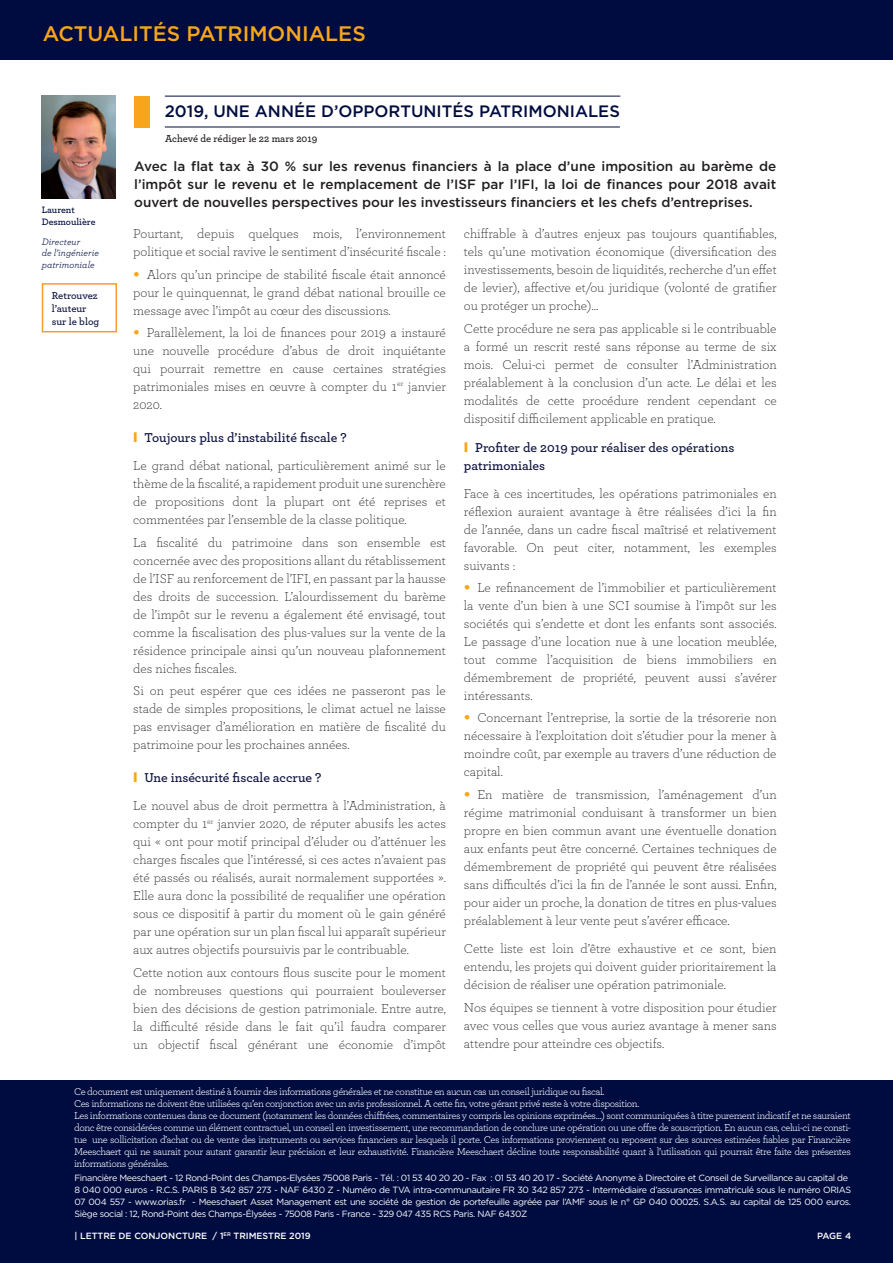
<style>
.page{position:relative;width:893px;height:1263px;background:#fff}
.page>*{position:absolute;margin:0;border:0;box-sizing:border-box;transform-origin:0 0}
.t1{font:500 21px "Gotham HTF";color:#f9a51b}
.t2{font:500 16.5px "Gotham HTF";color:#000c40}
.TEXTE_COURANT{font:300 13.5px/18px "Archer Pro";color:#231f20;text-align:justify}
.TEXTE_COURANT-2{font:500 13.5px/18px "Gotham HTF";color:#231f20;text-align:justify}
.t3{font:600 13.5px/18px "Archer Pro";color:#0f1440}
.t4{font:10.5px/12px "Archer";letter-spacing:-.04em;color:#fff;text-align:justify}
.TEXTE_COURANT-3{font:600 10.5px "Archer Pro";color:#231f20}
.t5{font:600 10.5px/12.6px "Archer Pro";color:#0f1440}
.t6{font:italic 9.75px/11.7px "Archer Pro";color:#000c40}
.t7{font:600 9.75px/11.7px "Archer Pro";color:#000c40}
.t8{font:9px/12px "Gotham HTF";letter-spacing:-.04em;color:#fff;text-align:justify}
.t9{font:500 9px "Gotham HTF";color:#fff}
.s1{font-family:"Gotham HTF";font-weight:900;color:#f9a51b}
.s2{font-family:"Arial";font-weight:900;color:#f9a51b}
</style>
<div class="page">
<div style="left:0;top:1080px;width:893px;height:183px;background:#000c40"></div>
<div style="left:0;top:0;width:893px;height:60px;background:#000c40"></div>
<img style="left:42px;top:96px;width:73px;height:102px">
<div style="left:42px;top:283px;width:75px;height:49px;border:2px solid #f89d2d"></div>
<hr style="left:165px;top:127px;width:455px;height:1px;background:#000c40">
<hr style="left:165px;top:96px;width:455px;height:1px;background:#000c40">
<div style="left:134px;top:96px;width:16px;height:31px;background:#f9a51b"></div>
<p class="t1" style="left:43px;top:22px;width:324px">ACTUALITÉS PATRIMONIALES</p>
<p class="t2" style="left:165px;top:101px;width:457px">2019, UNE ANNÉE D’OPPORTUNITÉS PATRIMONIALES</p>
<p class="t7" style="left:42px;top:203px;width:55px">Laurent<br>Desmoulière</p>
<p class="t6" style="left:42px;top:235px;width:59px">Directeur<br>de l’ingénierie patrimoniale</p>
<p class="t5" style="left:52px;top:289px;width:49px">Retrouvez l’auteur sur le blog</p>
<p class="TEXTE_COURANT-3" style="left:165px;top:130px;width:154px">Achevé de rédiger le 22 mars 2019</p>
<p class="TEXTE_COURANT-2" style="left:134px;top:157px;width:644px">Avec la flat tax à 30 % sur les revenus financiers à la place d’une imposition au barème de l’impôt sur le revenu et le remplacement de l’ISF par l’IFI, la loi de finances pour 2018 avait ouvert de nouvelles perspectives pour les investisseurs financiers et les chefs d’entreprises.</p>
<p class="TEXTE_COURANT" style="left:133px;top:224px;width:314px">Pourtant, depuis quelques mois, l’environnement politique et social ravive le sentiment d’insécurité fiscale :</p>
<p class="TEXTE_COURANT" style="left:133px;top:265px;width:314px"><span class="s1">•</span> Alors qu’un principe de stabilité fiscale était annoncé pour le quinquennat, le grand débat national brouille ce message avec l’impôt au cœur des discussions.</p>
<p class="TEXTE_COURANT" style="left:133px;top:323px;width:314px"><span class="s1">•</span> Parallèlement, la loi de finances pour 2019 a instauré une nouvelle procédure d’abus de droit inquiétante qui pourrait remettre en cause certaines stratégies patrimoniales mises en œuvre à compter du 1<sup>er</sup> janvier 2020.</p>
<p class="t3" style="left:133px;top:428px;width:215px"><span class="s2">l</span> Toujours plus d’instabilité fiscale ?</p>
<p class="TEXTE_COURANT" style="left:133px;top:456px;width:314px">Le grand débat national, particulièrement animé sur le thème de la fiscalité, a rapidement produit une surenchère de propositions dont la plupart ont été reprises et commentées par l’ensemble de la classe politique.</p>
<p class="TEXTE_COURANT" style="left:133px;top:533px;width:314px">La fiscalité du patrimoine dans son ensemble est concernée avec des propositions allant du rétablissement de l’ISF au renforcement de l’IFI, en passant par la hausse des droits de succession. L’alourdissement du barème de l’impôt sur le revenu a également été envisagé, tout comme la fiscalisation des plus-values sur la vente de la résidence principale ainsi qu’un nouveau plafonnement des niches fiscales.</p>
<p class="TEXTE_COURANT" style="left:133px;top:681px;width:314px">Si on peut espérer que ces idées ne passeront pas le stade de simples propositions, le climat actuel ne laisse pas envisager d’amélioration en matière de fiscalité du patrimoine pour les prochaines années.</p>
<p class="t3" style="left:133px;top:768px;width:190px"><span class="s2">l</span> Une insécurité fiscale accrue ?</p>
<p class="TEXTE_COURANT" style="left:133px;top:796px;width:314px">Le nouvel abus de droit permettra à l’Administration, à compter du 1<sup>er</sup> janvier 2020, de réputer abusifs les actes qui « ont pour motif principal d’éluder ou d’atténuer les charges fiscales que l’intéressé, si ces actes n’avaient pas été passés ou réalisés, aurait normalement supportées ».<br>Elle aura donc la possibilité de requalifier une opération sous ce dispositif à partir du moment où le gain généré par une opération sur un plan fiscal lui apparaît supérieur aux autres objectifs poursuivis par le contribuable.</p>
<p class="TEXTE_COURANT" style="left:133px;top:963px;width:314px">Cette notion aux contours flous suscite pour le moment de nombreuses questions qui pourraient bouleverser bien des décisions de gestion patrimoniale. Entre autre, la difficulté réside dans le fait qu’il faudra comparer un objectif fiscal générant une économie d’impôt</p>
<p class="TEXTE_COURANT" style="left:464px;top:224px;width:314px">chiffrable à d’autres enjeux pas toujours quantifiables, tels qu’une motivation économique (diversification des investissements, besoin de liquidités, recherche d’un effet de levier), affective et/ou juridique (volonté de gratifier ou protéger un proche)…</p>
<p class="TEXTE_COURANT" style="left:464px;top:319px;width:314px">Cette procédure ne sera pas applicable si le contribuable a formé un rescrit resté sans réponse au terme de six mois. Celui-ci permet de consulter l’Administration préalablement à la conclusion d’un acte. Le délai et les modalités de cette procédure rendent cependant ce dispositif difficilement applicable en pratique.</p>
<p class="t3" style="left:464px;top:438px;width:272px"><span class="s2">l</span> Profiter de 2019 pour réaliser des opérations patrimoniales</p>
<p class="TEXTE_COURANT" style="left:464px;top:484px;width:314px">Face à ces incertitudes, les opérations patrimoniales en réflexion auraient avantage à être réalisées d’ici la fin de l’année, dans un cadre fiscal maîtrisé et relativement favorable. On peut citer, notamment, les exemples suivants :</p>
<p class="TEXTE_COURANT" style="left:464px;top:578px;width:314px"><span class="s1">•</span> Le refinancement de l’immobilier et particulièrement la vente d’un bien à une SCI soumise à l’impôt sur les sociétés qui s’endette et dont les enfants sont associés.<br>Le passage d’une location nue à une location meublée, tout comme l’acquisition de biens immobiliers en démembrement de propriété, peuvent aussi s’avérer intéressants.</p>
<p class="TEXTE_COURANT" style="left:464px;top:708px;width:314px"><span class="s1">•</span> Concernant l’entreprise, la sortie de la trésorerie non nécessaire à l’exploitation doit s’étudier pour la mener à moindre coût, par exemple au travers d’une réduction de capital.</p>
<p class="TEXTE_COURANT" style="left:464px;top:785px;width:314px"><span class="s1">•</span> En matière de transmission, l’aménagement d’un régime matrimonial conduisant à transformer un bien propre en bien commun avant une éventuelle donation aux enfants peut être concerné. Certaines techniques de démembrement de propriété qui peuvent être réalisées sans difficultés d’ici la fin de l’année le sont aussi. Enfin, pour aider un proche, la donation de titres en plus-values préalablement à leur vente peut s’avérer efficace.</p>
<p class="TEXTE_COURANT" style="left:464px;top:939px;width:314px">Cette liste est loin d’être exhaustive et ce sont, bien entendu, les projets qui doivent guider prioritairement la décision de réaliser une opération patrimoniale.</p>
<p class="TEXTE_COURANT" style="left:464px;top:997px;width:314px">Nos équipes se tiennent à votre disposition pour étudier avec vous celles que vous auriez avantage à mener sans attendre pour atteindre ces objectifs.</p>
<p class="t4" style="left:74px;top:1085px;width:532px">Ce document est uniquement destiné à fournir des informations générales et ne constitue en aucun cas un conseil juridique ou fiscal.</p>
<p class="t4" style="left:74px;top:1097px;width:567px">Ces informations ne doivent être utilisées qu’en conjonction avec un avis professionnel. A cette fin, votre gérant privé reste à votre disposition.</p>
<p class="t4" style="left:74px;top:1109px;width:778px">Les informations contenues dans ce document (notamment les données chiffrées, commentaires y compris les opinions exprimées…) sont communiquées à titre purement indicatif et ne sauraient donc être considérées comme un élément contractuel, un conseil en investissement, une recommandation de conclure une opération ou une offre de souscription. En aucun cas, celui-ci ne consti&shy;tue une sollicitation d’achat ou de vente des instruments ou services financiers sur lesquels il porte. Ces informations proviennent ou reposent sur des sources estimées fiables par Financière Meeschaert qui ne saurait pour autant garantir leur précision et leur exhaustivité. Financière Meeschaert décline toute responsabilité quant à l’utilisation qui pourrait être faite des présentes informations générales.</p>
<p class="t8" style="left:74px;top:1172px;width:775px">Financière Meeschaert - 12 Rond-Point des Champs-Elysées 75008 Paris - Tél. : 01 53 40 20 20 - Fax : 01 53 40 20 17 - Société Anonyme à Directoire et Conseil de Surveillance au capital de</p>
<p class="t8" style="left:74px;top:1184px;width:778px">8 040 000 euros - R.C.S. PARIS B 342 857 273 - NAF 6430 Z - Numéro de TVA intra-communautaire FR 30 342 857 273 - Intermédiaire d’assurances immatriculé sous le numéro ORIAS 07 004 557 - www.orias.fr - Meeschaert Asset Management est une société de gestion de portefeuille agréée par l’AMF sous le n° GP 040 00025. S.A.S. au capital de 125 000 euros.<br>Siège social : 12, Rond-Point des Champs-Élysées - 75008 Paris - France - 329 047 435 RCS Paris. NAF 6430Z</p>
<p class="t9" style="left:74px;top:1230px;width:238px">| LETTRE DE CONJONCTURE / 1<sup>ER</sup> TRIMESTRE 2019</p>
<p class="t9" style="left:817px;top:1230px;width:36px">PAGE 4</p>
</div>
